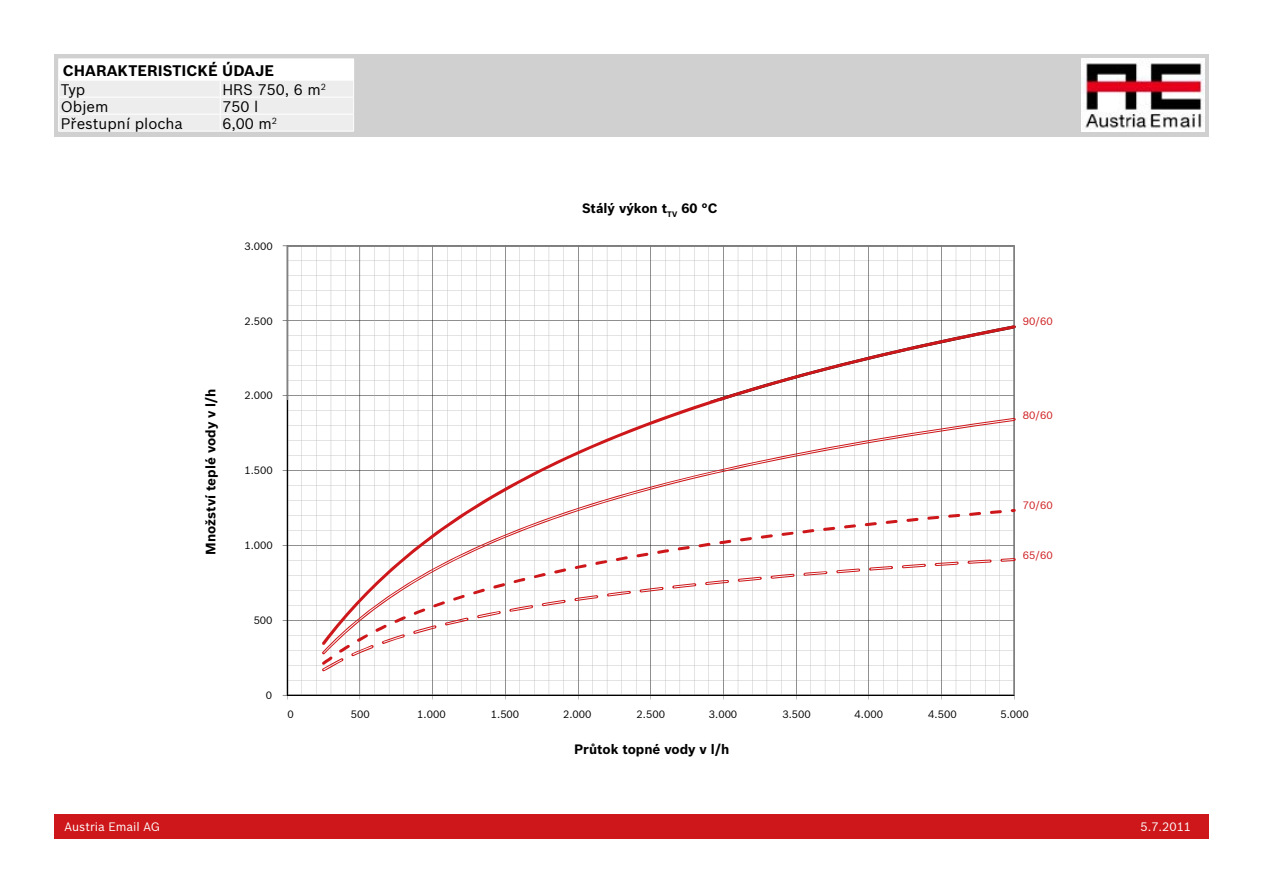
<style>
.page{position:relative;width:1263px;height:893px;background:#fff}
.page>*{position:absolute;margin:0;border:0;box-sizing:border-box;transform-origin:0 0}
.t1{font:15px "Bosch Sans";color:#000}
.t2{font:700 15px "Bosch Sans";color:#000}
.t3{font:700 13.35px "Bosch Sans";color:#000}
.t4{font:12px "Bosch Sans";color:#fff}
.t5{font:10.5px "Bosch Sans";color:#000}
.t6{font:10.5px "Bosch Sans";color:#cd171a}
</style>
<div class="page">
<svg style="left:287px;top:245px;width:728px;height:450px"></svg>
<hr style="left:287px;top:401px;width:1px;height:294px;background:#000">
<hr style="left:287px;top:695px;width:727px;height:1px;background:#000">
<svg style="left:322px;top:325px;width:694px;height:93px"></svg>
<svg style="left:322px;top:418px;width:694px;height:91px"></svg>
<svg style="left:322px;top:509px;width:694px;height:49px"></svg>
<svg style="left:322px;top:558px;width:694px;height:113px"></svg>
<div style="left:54px;top:814px;width:1155px;height:25px;background:#cd171a"></div>
<div style="left:54px;top:54px;width:1155px;height:82px;background:#d0d0d0"></div>
<img style="left:1081px;top:58px;width:124px;height:74px">
<svg style="left:58px;top:59px;width:296px;height:72px"></svg>
<hr style="left:58px;top:131px;width:162px;height:1px;background:#fff">
<hr style="left:220px;top:131px;width:134px;height:1px;background:#fff">
<h1 class="t2" style="left:63px;top:61px;width:213px">CHARAKTERISTICKÉ ÚDAJE</h1>
<h1 class="t1" style="left:61px;top:80px;width:26px">Typ</h1>
<h1 class="t1" style="left:222px;top:80px;width:105px">HRS 750, 6 m<sup>2</sup></h1>
<h1 class="t1" style="left:61px;top:97px;width:49px">Objem</h1>
<h1 class="t1" style="left:222px;top:97px;width:37px">750 l</h1>
<h1 class="t1" style="left:61px;top:114px;width:123px">Přestupní plocha</h1>
<h1 class="t1" style="left:222px;top:114px;width:56px">6,00 m<sup>2</sup></h1>
<p class="t5" style="left:244px;top:239px;width:30px">3.000</p>
<p class="t3" style="left:202px;top:555px;width:168px;rotate:-90deg">Množství teplé vody v l/h</p>
<p class="t5" style="left:244px;top:314px;width:30px">2.500</p>
<p class="t5" style="left:244px;top:388px;width:30px">2.000</p>
<p class="t5" style="left:244px;top:463px;width:30px">1.500</p>
<p class="t5" style="left:244px;top:538px;width:30px">1.000</p>
<p class="t5" style="left:254px;top:614px;width:20px">500</p>
<p class="t5" style="left:266px;top:689px;width:8px">0</p>
<p class="t3" style="left:582px;top:200px;width:137px">Stálý výkon t<sub>TV</sub> 60 °C</p>
<p class="t6" style="left:1023px;top:315px;width:31px">90/60</p>
<p class="t6" style="left:1023px;top:408px;width:31px">80/60</p>
<p class="t6" style="left:1023px;top:499px;width:31px">70/60</p>
<p class="t6" style="left:1023px;top:549px;width:31px">65/60</p>
<p class="t5" style="left:288px;top:708px;width:8px">0</p>
<p class="t5" style="left:351px;top:708px;width:20px">500</p>
<p class="t5" style="left:417px;top:708px;width:30px">1.000</p>
<p class="t5" style="left:491px;top:708px;width:30px">1.500</p>
<p class="t5" style="left:563px;top:708px;width:30px">2.000</p>
<p class="t5" style="left:637px;top:708px;width:30px">2.500</p>
<p class="t5" style="left:709px;top:708px;width:30px">3.000</p>
<p class="t5" style="left:782px;top:708px;width:30px">3.500</p>
<p class="t5" style="left:855px;top:708px;width:30px">4.000</p>
<p class="t5" style="left:928px;top:708px;width:30px">4.500</p>
<p class="t5" style="left:1000px;top:708px;width:30px">5.000</p>
<p class="t3" style="left:574px;top:740px;width:157px">Průtok topné vody v l/h</p>
<p class="t4" style="left:65px;top:820px;width:97px">Austria Email AG</p>
<p class="t4" style="left:1140px;top:820px;width:52px">5.7.2011</p>
</div>
